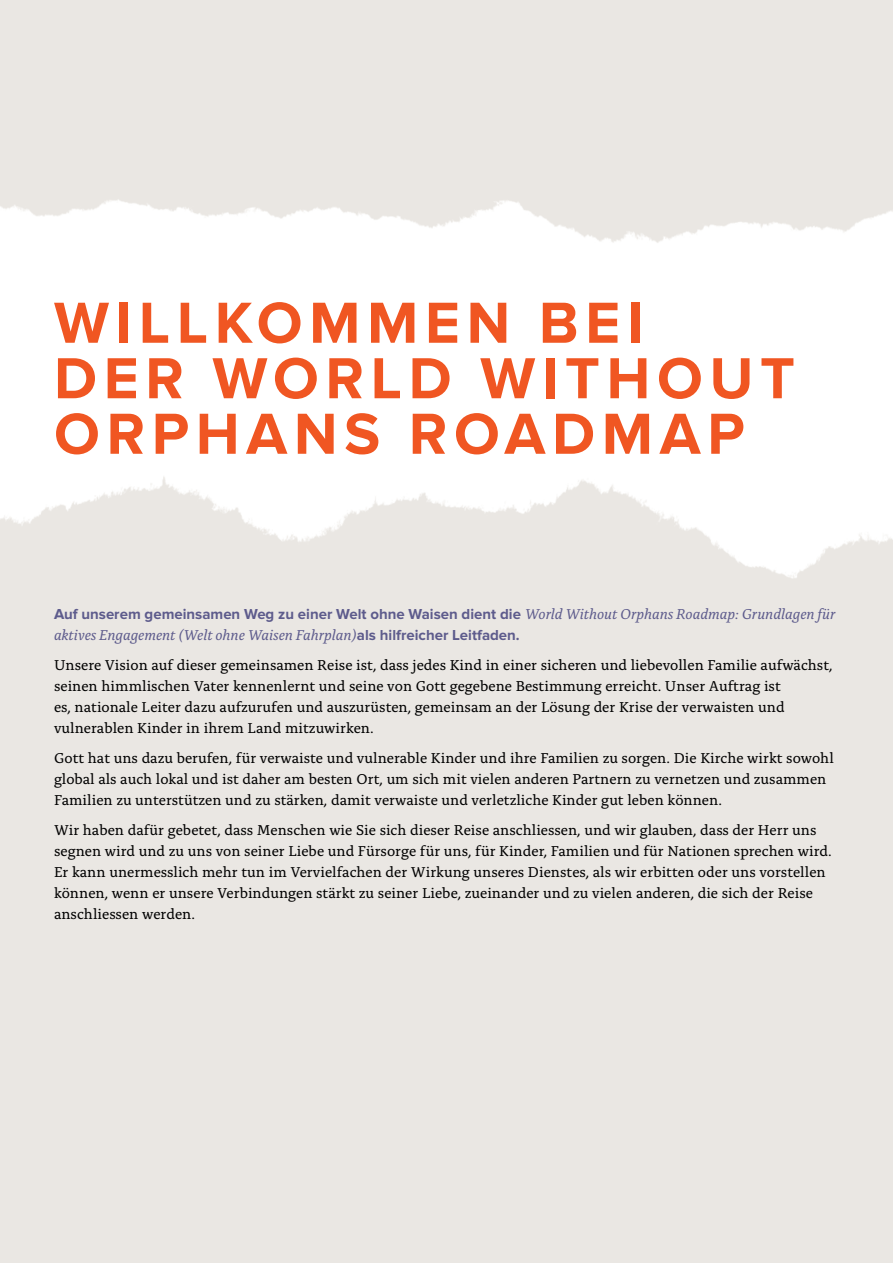
<style>
.page{position:relative;width:893px;height:1263px;background:#fff}
.page>*{position:absolute;margin:0;border:0;box-sizing:border-box;transform-origin:0 0}
.t1{font:700 60px/55.5px "Proxima Nova";letter-spacing:.11em;color:#f05622}
.t2{font:15px/21px "Alda OT";color:#000}
.t3{font:700 15px "Proxima Nova";color:#5d5b8c}
.s1{font-family:"Alda OT";font-weight:400;font-style:italic}
.s2{font-style:italic;color:#5d5b8c}
.s3{font-family:"Proxima Nova";font-weight:700;color:#5d5b8c}
</style>
<div class="page">
<h1 class="t1" style="left:54px;top:296px;width:742px">WILLKOMMEN BEI<br>DER WORLD WITHOUT<br>ORPHANS ROADMAP</h1>
<p class="t3" style="left:54px;top:605px;width:783px">Auf unserem gemeinsamen Weg zu einer Welt ohne Waisen dient die <span class="s1">World Without Orphans Roadmap: Grundlagen für</span></p>
<p class="t2" style="left:54px;top:621px;width:780px;line-height:30px"><span class="s2">aktives Engagement (Welt ohne Waisen Fahrplan)</span><span class="s3">als hilfreicher Leitfaden.<br></span>Unsere Vision auf dieser gemeinsamen Reise ist, dass jedes Kind in einer sicheren und liebevollen Familie aufwächst,</p>
<p class="t2" style="left:54px;top:676px;width:732px">seinen himmlischen Vater kennenlernt und seine von Gott gegebene Bestimmung erreicht. Unser Auftrag ist es, nationale Leiter dazu aufzurufen und auszurüsten, gemeinsam an der Lösung der Krise der verwaisten und vulnerablen Kinder in ihrem Land mitzuwirken.</p>
<p class="t2" style="left:54px;top:748px;width:781px">Gott hat uns dazu berufen, für verwaiste und vulnerable Kinder und ihre Familien zu sorgen. Die Kirche wirkt sowohl global als auch lokal und ist daher am besten Ort, um sich mit vielen anderen Partnern zu vernetzen und zusammen<br>Familien zu unterstützen und zu stärken, damit verwaiste und verletzliche Kinder gut leben können.</p>
<p class="t2" style="left:54px;top:820px;width:779px">Wir haben dafür gebetet, dass Menschen wie Sie sich dieser Reise anschliessen, und wir glauben, dass der Herr uns segnen wird und zu uns von seiner Liebe und Fürsorge für uns, für Kinder, Familien und für Nationen sprechen wird.<br>Er kann unermesslich mehr tun im Vervielfachen der Wirkung unseres Dienstes, als wir erbitten oder uns vorstellen können, wenn er unsere Verbindungen stärkt zu seiner Liebe, zueinander und zu vielen anderen, die sich der Reise anschliessen werden.</p>
</div>
